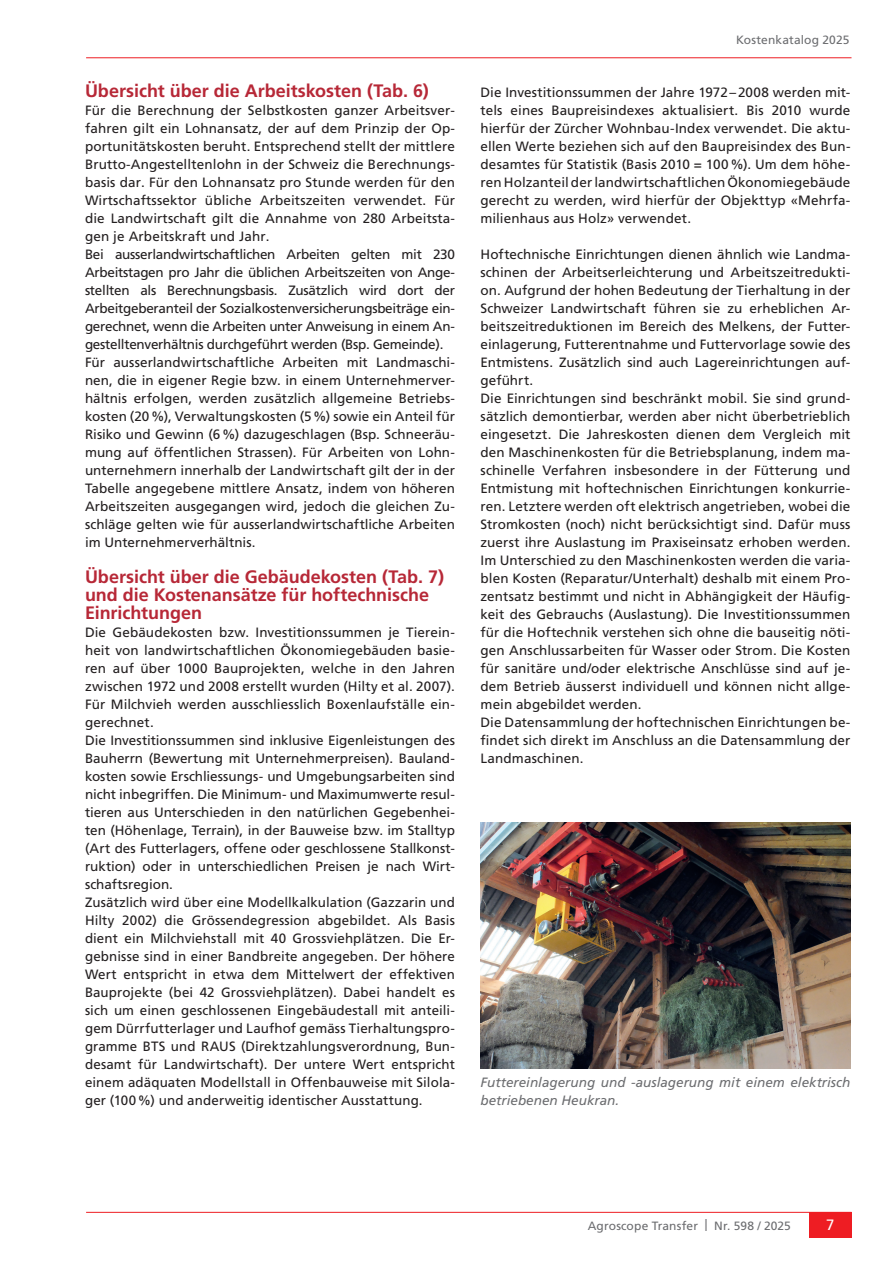
<style>
.page{position:relative;width:893px;height:1263px;background:#fff}
.page>*{position:absolute;margin:0;border:0;box-sizing:border-box;transform-origin:0 0}
.t1{font:700 18px/18px "Frutiger LT Std";color:#b72837}
.t2{font:15px "Frutiger LT Std";color:#fff}
.t3{font:13.5px/18px "Frutiger LT Std";letter-spacing:.005em;color:#231f20}
.t4{font:italic 13.5px/18px "Frutiger LT Std";color:#6c6d70}
.t5{font:12px "Frutiger LT Std";letter-spacing:.01em;color:#6c6d70}
</style>
<div class="page">
<hr style="left:86px;top:1212px;width:765px;height:1px;background:#ee1d23">
<div style="left:809px;top:1212px;width:42px;height:25px;background:#ee1d23"></div>
<hr style="left:86px;top:57px;width:765px;height:1px;background:#ee1d23">
<img style="left:480px;top:822px;width:370px;height:247px">
<h1 class="t1" style="left:85px;top:81px;width:345px">Übersicht über die Arbeitskosten (Tab. 6)</h1>
<p class="t3" style="left:85px;top:101px;width:371px">Für die Berechnung der Selbstkosten ganzer Arbeitsver&shy;fahren gilt ein Lohnansatz, der auf dem Prinzip der Op&shy;portunitätskosten beruht. Entsprechend stellt der mittlere Brutto-Angestelltenlohn in der Schweiz die Berechnungs&shy;basis dar. Für den Lohnansatz pro Stunde werden für den Wirtschaftssektor übliche Arbeitszeiten verwendet. Für die Landwirtschaft gilt die Annahme von 280 Arbeitsta&shy;gen je Arbeitskraft und Jahr.<br>Bei ausserlandwirtschaftlichen Arbeiten gelten mit 230<br>Arbeitstagen pro Jahr die üblichen Arbeitszeiten von Ange&shy;stellten als Berechnungsbasis. Zusätzlich wird dort der Arbeitgeberanteil der Sozialkostenversicherungsbeiträge ein&shy;gerechnet, wenn die Arbeiten unter Anweisung in einem An&shy;gestelltenverhältnis durchgeführt werden (Bsp. Gemeinde).<br>Für ausserlandwirtschaftliche Arbeiten mit Landmaschi&shy;nen, die in eigener Regie bzw. in einem Unternehmerver&shy;hältnis erfolgen, werden zusätzlich allgemeine Betriebs&shy;kosten (20%), Verwaltungskosten (5%) sowie ein Anteil für Risiko und Gewinn (6%) dazugeschlagen (Bsp. Schneeräu&shy;mung auf öffentlichen Strassen). Für Arbeiten von Lohn&shy;unternehmern innerhalb der Landwirtschaft gilt der in der Tabelle angegebene mittlere Ansatz, indem von höheren Arbeitszeiten ausgegangen wird, jedoch die gleichen Zu&shy;schläge gelten wie für ausserlandwirtschaftliche Arbeiten im Unternehmerverhältnis.</p>
<h1 class="t1" style="left:85px;top:567px;width:361px">Übersicht über die Gebäudekosten (Tab. 7) und die Kostenansätze für hoftechnische<br>Einrichtungen</h1>
<p class="t3" style="left:85px;top:623px;width:371px">Die Gebäudekosten bzw. Investitionssummen je Tierein&shy;heit von landwirtschaftlichen Ökonomiegebäuden basie&shy;ren auf über 1000 Bauprojekten, welche in den Jahren zwischen 1972 und 2008 erstellt wurden (Hilty et al. 2007).<br>Für Milchvieh werden ausschliesslich Boxenlaufställe ein&shy;gerechnet.<br>Die Investitionssummen sind inklusive Eigenleistungen des Bauherrn (Bewertung mit Unternehmerpreisen). Bauland&shy;kosten sowie Erschliessungs- und Umgebungsarbeiten sind nicht inbegriffen. Die Minimum- und Maximumwerte resul&shy;tieren aus Unterschieden in den natürlichen Gegebenhei&shy;ten (Höhenlage, Terrain), in der Bauweise bzw. im Stalltyp (Art des Futterlagers, offene oder geschlossene Stallkonst&shy;ruktion) oder in unterschiedlichen Preisen je nach Wirt&shy;schaftsregion.<br>Zusätzlich wird über eine Modellkalkulation (Gazzarin und Hilty 2002) die Grössendegression abgebildet. Als Basis dient ein Milchviehstall mit 40 Grossviehplätzen. Die Er&shy;gebnisse sind in einer Bandbreite angegeben. Der höhere Wert entspricht in etwa dem Mittelwert der effektiven Bauprojekte (bei 42 Grossviehplätzen). Dabei handelt es sich um einen geschlossenen Eingebäudestall mit anteili&shy;gem Dürrfutterlager und Laufhof gemäss Tierhaltungspro&shy;gramme BTS und RAUS (Direktzahlungsverordnung, Bun&shy;desamt für Landwirtschaft). Der untere Wert entspricht einem adäquaten Modellstall in Offenbauweise mit Silola&shy;ger (100%) und anderweitig identischer Ausstattung.</p>
<p class="t5" style="left:736px;top:33px;width:115px">Kostenkatalog 2025</p>
<p class="t3" style="left:480px;top:83px;width:371px;text-align:justify">Die Investitionssummen der Jahre 1972–2008 werden mit&shy;tels eines Baupreisindexes aktualisiert. Bis 2010 wurde hierfür der Zürcher Wohnbau-Index verwendet. Die aktu&shy;ellen Werte beziehen sich auf den Baupreisindex des Bun&shy;desamtes für Statistik (Basis 2010 = 100%). Um dem höhe&shy;ren Holzanteil der landwirtschaftlichen Ökonomiegebäude gerecht zu werden, wird hierfür der Objekttyp «Mehrfa&shy;milienhaus aus Holz» verwendet.</p>
<p class="t3" style="left:480px;top:245px;width:371px">Hoftechnische Einrichtungen dienen ähnlich wie Landma&shy;schinen der Arbeitserleichterung und Arbeitszeitredukti&shy;on. Aufgrund der hohen Bedeutung der Tierhaltung in der Schweizer Landwirtschaft führen sie zu erheblichen Ar&shy;beitszeitreduktionen im Bereich des Melkens, der Futter&shy;einlagerung, Futterentnahme und Futtervorlage sowie des Entmistens. Zusätzlich sind auch Lagereinrichtungen auf&shy;geführt.<br>Die Einrichtungen sind beschränkt mobil. Sie sind grund&shy;sätzlich demontierbar, werden aber nicht überbetrieblich eingesetzt. Die Jahreskosten dienen dem Vergleich mit den Maschinenkosten für die Betriebsplanung, indem ma&shy;schinelle Verfahren insbesondere in der Fütterung und Entmistung mit hoftechnischen Einrichtungen konkurrie&shy;ren. Letztere werden oft elektrisch angetrieben, wobei die Stromkosten (noch) nicht berücksichtigt sind. Dafür muss zuerst ihre Auslastung im Praxiseinsatz erhoben werden.<br>Im Unterschied zu den Maschinenkosten werden die varia&shy;blen Kosten (Reparatur/Unterhalt) deshalb mit einem Pro&shy;zentsatz bestimmt und nicht in Abhängigkeit der Häufig&shy;keit des Gebrauchs (Auslastung). Die Investitionssummen für die Hoftechnik verstehen sich ohne die bauseitig nöti&shy;gen Anschlussarbeiten für Wasser oder Strom. Die Kosten für sanitäre und/oder elektrische Anschlüsse sind auf je&shy;dem Betrieb äusserst individuell und können nicht allge&shy;mein abgebildet werden.<br>Die Datensammlung der hoftechnischen Einrichtungen be&shy;findet sich direkt im Anschluss an die Datensammlung der Landmaschinen.</p>
<p class="t4" style="left:480px;top:1073px;width:371px">Futtereinlagerung und -auslagerung mit einem elektrisch betriebenen Heukran.</p>
<p class="t5" style="left:588px;top:1218px;width:205px">Agroscope Transfer | Nr. 598 / 2025</p>
<p class="t2" style="left:826px;top:1215px;width:10px">7</p>
</div>
